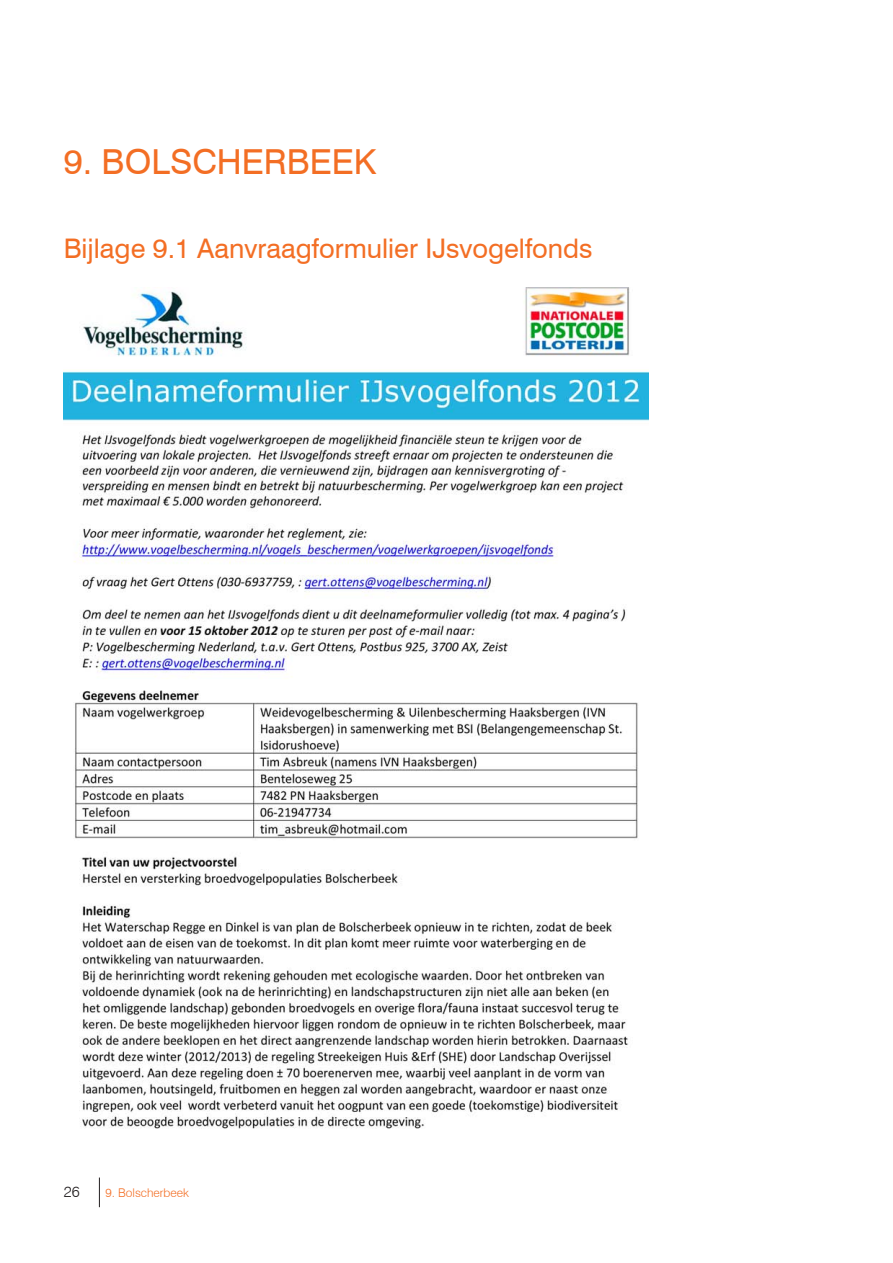
<style>
.page{position:relative;width:893px;height:1263px;background:#fff}
.page>*{position:absolute;margin:0;border:0;box-sizing:border-box;transform-origin:0 0}
.t1{font:34.5px "Swiss 721 BT";color:#f36e24}
.t2{font:27px "Swiss 721 BT";color:#f36e24}
.t3{font:300 15px "Swiss 721 BT";color:#231f20}
.t4{font:300 12px "Swiss 721 BT";color:#f36e24}
</style>
<div class="page">
<hr style="left:99px;top:1177px;width:1px;height:30px;background:#231f20">
<img style="left:64px;top:288px;width:585px;height:841px">
<p class="t1" style="left:64px;top:140px;width:313px">9. BOLSCHERBEEK</p>
<p class="t2" style="left:64px;top:232px;width:530px">Bijlage 9.1 Aanvraagformulier IJsvogelfonds</p>
<p class="t3" style="left:64px;top:1182px;width:17px">26</p>
<p class="t4" style="left:105px;top:1185px;width:85px">9. Bolscherbeek</p>
</div>
